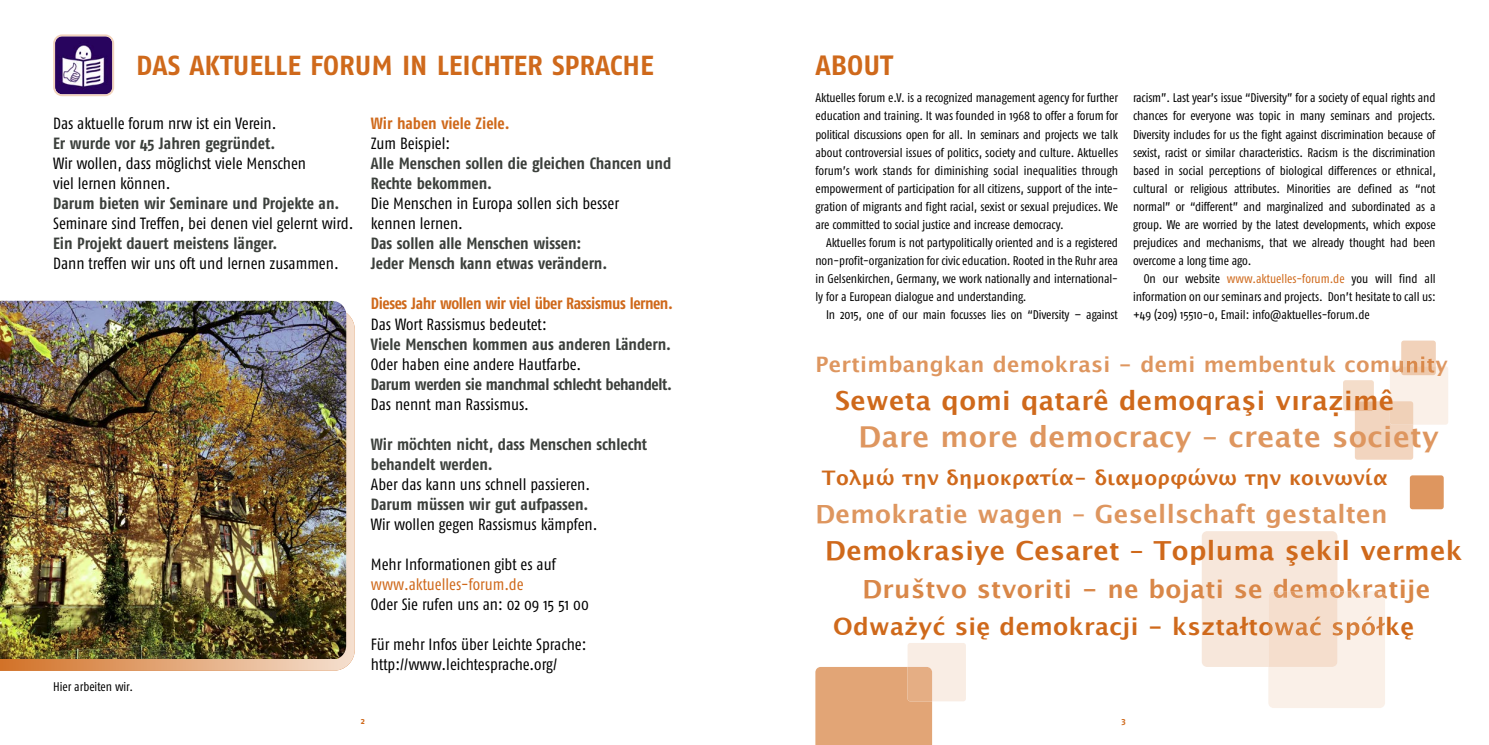
<style>
.page{position:relative;width:1489px;height:745px;background:#fff}
.page>*{position:absolute;margin:0;border:0;box-sizing:border-box;transform-origin:0 0}
.t1{font:700 28.75px "Lucida Grande";letter-spacing:.015em;color:#de965f}
.t2{font:700 27.88px "Fago OT";color:#cf691b}
.t3{font:700 27.5px "Fago OT";color:#cf691b}
.t4{font:700 26.25px "Lucida Grande";letter-spacing:.015em;color:#cf691b}
.t5{font:700 25px "Lucida Grande";letter-spacing:.015em;color:#de965f}
.t6{font:700 25px "Lucida Grande";letter-spacing:.015em;color:#d98748}
.t7{font:700 23.75px "Lucida Grande";letter-spacing:.015em;color:#cf691b}
.t8{font:700 21.25px "Lucida Grande";letter-spacing:.015em;color:#de965f}
.t9{font:700 20px "Lucida Grande";letter-spacing:.015em;color:#cf691b}
.t10{font:condensed 16.25px/20px "Fago OT";color:#000}
.t11{font:700 condensed 16.25px/20px "Fago OT";letter-spacing:-.005em;color:#3b3f3b}
.t12{font:700 condensed 16.25px "Fago OT";letter-spacing:-.025em;color:#cf691b}
.t13{font:condensed 16.25px "Fago OT";color:#cf691b}
.t14{font:700 condensed 16.25px "Fago OT";color:#cf691b}
.t15{font:condensed 12.5px/18px "Fago OT";letter-spacing:-.01em;color:#000;text-align:justify}
.t16{font:700 8.75px "Fago OT";color:#cf691b}
.s1{color:#cf691b}
</style>
<div class="page">
<div style="left:1389px;top:366px;width:58px;height:58px;background:#faf0e8;border-radius:3px"></div>
<svg style="left:0;top:312px;width:355px;height:358px;background:#e2b998"></svg>
<img style="left:0;top:300px;width:346px;height:358px">
<svg style="left:53px;top:34px;width:61px;height:62px"></svg>
<svg style="left:1202px;top:531px;width:182px;height:176px"></svg>
<svg style="left:1343px;top:340px;width:92px;height:119px"></svg>
<svg style="left:815px;top:643px;width:150px;height:101px"></svg>
<svg style="left:1409px;top:475px;width:34px;height:34px"></svg>
<h3 class="t3" style="left:136px;top:55px;width:519px">DAS AKTUELLE FORUM IN LEICHTER SPRACHE</h3>
<h2 class="t2" style="left:815px;top:55px;width:79px">ABOUT</h2>
<h3 class="t10" style="left:53px;top:115px;width:225px">Das aktuelle forum nrw ist ein Verein.</h3>
<h3 class="t11" style="left:53px;top:135px;width:224px">Er wurde vor 45 Jahren gegründet.</h3>
<h3 class="t10" style="left:53px;top:155px;width:254px">Wir wollen, dass möglichst viele Menschen viel lernen können.</h3>
<h3 class="t11" style="left:53px;top:195px;width:288px">Darum bieten wir Seminare und Projekte an.</h3>
<h3 class="t10" style="left:53px;top:215px;width:302px">Seminare sind Treffen, bei denen viel gelernt wird.</h3>
<h3 class="t11" style="left:53px;top:235px;width:226px">Ein Projekt dauert meistens länger.</h3>
<h3 class="t10" style="left:53px;top:255px;width:287px">Dann treffen wir uns oft und lernen zusammen.</h3>
<p class="t15" style="left:53px;top:678px;width:81px">Hier arbeiten wir.</p>
<h3 class="t14" style="left:371px;top:117px;width:140px">Wir haben viele Ziele.</h3>
<h3 class="t10" style="left:371px;top:135px;width:81px">Zum Beispiel:</h3>
<h3 class="t11" style="left:371px;top:155px;width:302px">Alle Menschen sollen die gleichen Chancen und<br>Rechte bekommen.</h3>
<h3 class="t10" style="left:371px;top:195px;width:250px">Die Menschen in Europa sollen sich besser kennen lernen.</h3>
<h3 class="t11" style="left:371px;top:235px;width:238px">Das sollen alle Menschen wissen:<br>Jeder Mensch kann etwas verändern.</h3>
<h3 class="t12" style="left:371px;top:297px;width:303px">Dieses Jahr wollen wir viel über Rassismus lernen.</h3>
<h3 class="t10" style="left:371px;top:315px;width:177px">Das Wort Rassismus bedeutet:</h3>
<h3 class="t11" style="left:371px;top:335px;width:302px">Viele Menschen kommen aus anderen Ländern.</h3>
<h3 class="t10" style="left:371px;top:355px;width:212px">Oder haben eine andere Hautfarbe.</h3>
<h3 class="t11" style="left:371px;top:375px;width:303px">Darum werden sie manchmal schlecht behandelt.</h3>
<h3 class="t10" style="left:371px;top:395px;width:160px">Das nennt man Rassismus.</h3>
<h3 class="t11" style="left:371px;top:435px;width:278px">Wir möchten nicht, dass Menschen schlecht behandelt werden.</h3>
<h3 class="t10" style="left:371px;top:475px;width:221px">Aber das kann uns schnell passieren.</h3>
<h3 class="t11" style="left:371px;top:495px;width:219px">Darum müssen wir gut aufpassen.</h3>
<h3 class="t10" style="left:371px;top:515px;width:228px">Wir wollen gegen Rassismus kämpfen.</h3>
<h3 class="t10" style="left:371px;top:555px;width:187px">Mehr Informationen gibt es auf</h3>
<h3 class="t13" style="left:371px;top:577px;width:154px">www.aktuelles-forum.de</h3>
<h3 class="t10" style="left:371px;top:595px;width:219px">Oder Sie rufen uns an: 02 09 15 51 00</h3>
<h3 class="t10" style="left:371px;top:635px;width:217px">Für mehr Infos über Leichte Sprache: http://www.leichtesprache.org/</h3>
<p class="t15" style="left:815px;top:90px;width:304px">Aktuelles forum e.V. is a recognized management agency for further education and training. It was founded in 1968 to offer a forum for political discussions open for all. In seminars and projects we talk about controversial issues of politics, society and culture. Aktuelles forum’s work stands for diminishing social inequalities through empowerment of participation for all citizens, support of the inte&shy;gration of migrants and fight racial, sexist or sexual prejudices. We are committed to social justice and increase democracy.</p>
<p class="t15" style="left:815px;top:234px;width:304px;text-indent:11px">Aktuelles forum is not partypolitically oriented and is a registered non-profit-organization for civic education. Rooted in the Ruhr area in Gelsenkirchen, Germany, we work nationally and international&shy;ly for a European dialogue and understanding.</p>
<p class="t15" style="left:826px;top:306px;width:293px">In 2015, one of our main focusses lies on “Diversity – against</p>
<p class="t15" style="left:1132px;top:90px;width:304px">racism”. Last year’s issue “Diversity” for a society of equal rights and chances for everyone was topic in many seminars and projects.<br>Diversity includes for us the fight against discrimination because of sexist, racist or similar characteristics. Racism is the discrimination based in social perceptions of biological differences or ethnical, cultural or religious attributes. Minorities are defined as “not normal” or “different” and marginalized and subordinated as a group. We are worried by the latest developments, which expose prejudices and mechanisms, that we already thought had been overcome a long time ago.</p>
<p class="t15" style="left:1132px;top:270px;width:304px;text-indent:11px">On our website <span class="s1">www.aktuelles-forum.de</span> you will find all information on our seminars and projects. Don’t hesitate to call us: +49 (209) 15510-0, Email: info@aktuelles-forum.de</p>
<h3 class="t8" style="left:815px;top:347px;width:634px">Pertimbangkan demokrasi - demi membentuk comunity</h3>
<h3 class="t4" style="left:835px;top:379px;width:560px">Seweta qomi qatarê demoqraşi vıraẓimê</h3>
<h1 class="t1" style="left:858px;top:413px;width:582px">Dare more democracy – create society</h1>
<h3 class="t9" style="left:822px;top:461px;width:567px">Τολμώ την δημοκρατία- διαμορφώνω την κοινωνία</h3>
<h3 class="t5" style="left:815px;top:493px;width:574px">Demokratie wagen – Gesellschaft gestalten</h3>
<h3 class="t4" style="left:825px;top:529px;width:638px">Demokrasiye Cesaret – Topluma şekil vermek</h3>
<h3 class="t6" style="left:862px;top:568px;width:569px">Društvo stvoriti - ne bojati se demokratije</h3>
<h3 class="t7" style="left:833px;top:607px;width:582px">Odważyć się demokracji - kształtować spółkę</h3>
<p class="t16" style="left:361px;top:716px;width:6px">2</p>
<p class="t16" style="left:1121px;top:716px;width:6px">3</p>
</div>
